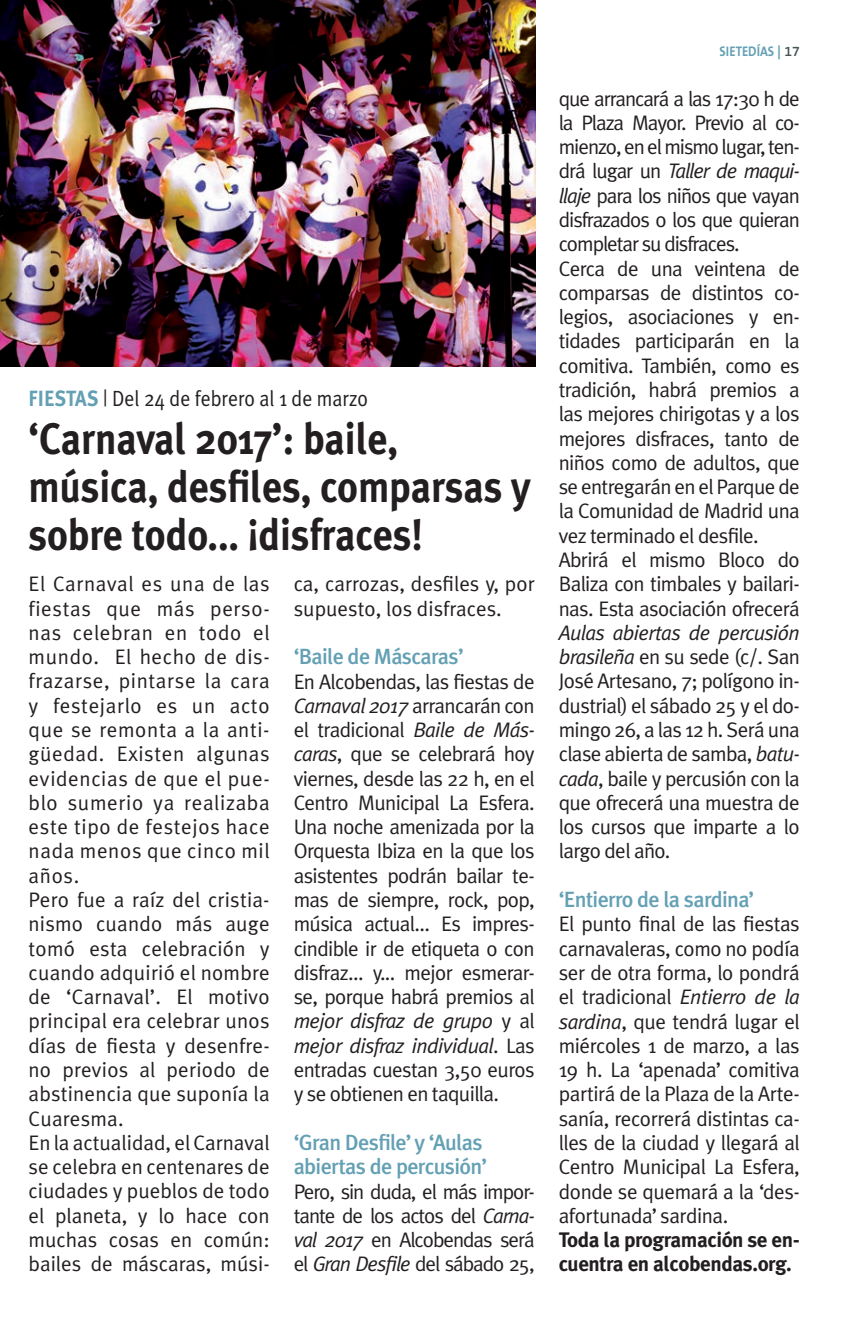
<style>
.page{position:relative;width:846px;height:1322px;background:#fff}
.page>*{position:absolute;margin:0;border:0;box-sizing:border-box;transform-origin:0 0}
.t1{font:700 44px/48px "Meta Plus";letter-spacing:-.005em;color:#231f20;scale:.9 1}
.t2{font:500 22px/24.2px "Meta Plus";letter-spacing:-.03em;color:#64a0b4}
.t3{font:22px "Meta Plus Normal";color:#231f20;scale:.9 1}
.t4{font:21px/24.2px "Meta Plus Normal";letter-spacing:-.02em;color:#231f20;text-align:justify}
.t5{font:21px/24.2px "Meta Plus Normal";letter-spacing:.01em;color:#231f20}
.t6{font:21px/24.2px "Meta Plus Normal";color:#231f20}
.t7{font:700 21px/24.2px "Meta Plus";letter-spacing:-.02em;color:#231f20}
.t8{font:700 14px "The Sans B7";color:#64a0b4;scale:.9 1}
.s1{font-family:"Meta Plus";font-weight:700;color:#64a0b4}
.s2{font-style:italic}
.s3{font-family:"The Sans B6";font-weight:600;color:#475354}
</style>
<div class="page">
<img style="left:0;top:0;width:535px;height:366px">
<p class="t3" style="left:29px;top:385px;width:379px"><span class="s1">FIESTAS</span> | Del 24 de febrero al 1 de marzo</p>
<h1 class="t1" style="left:29px;top:414px;width:560px">‘Carnaval 2017’: baile, música, desfiles, comparsas y sobre todo... ¡disfraces!</h1>
<p class="t5" style="left:29px;top:572px;width:243px">El Carnaval es una de las fiestas que más perso&shy;nas celebran en todo el mundo. El hecho de dis&shy;frazarse, pintarse la cara y festejarlo es un acto que se remonta a la anti&shy;güedad. Existen algunas evidencias de que el pue&shy;blo sumerio ya realizaba este tipo de festejos hace nada menos que cinco mil años.<br>Pero fue a raíz del cristia&shy;nismo cuando más auge tomó esta celebración y cuando adquirió el nombre de ‘Carnaval’. El motivo principal era celebrar unos días de fiesta y desenfre&shy;no previos al periodo de abstinencia que suponía la<br>Cuaresma.<br>En la actualidad, el Carnaval se celebra en centenares de ciudades y pueblos de todo el planeta, y lo hace con muchas cosas en común: bailes de máscaras, músi-</p>
<p class="t6" style="left:294px;top:571px;width:243px">ca, carrozas, desfiles y, por supuesto, los disfraces.</p>
<p class="t2" style="left:294px;top:644px;width:172px">‘Baile de Máscaras’</p>
<p class="t4" style="left:294px;top:669px;width:243px">En Alcobendas, las fiestas de <span class="s2">Carnaval 2017</span> arrancarán con el tradicional <span class="s2">Baile de Más&shy;caras</span>, que se celebrará hoy viernes, desde las 22 h, en el Centro Municipal La Esfera.<br>Una noche amenizada por la Orquesta Ibiza en la que los asistentes podrán bailar te&shy;mas de siempre, rock, pop, música actual... Es impres&shy;cindible ir de etiqueta o con disfraz... y... mejor esmerar&shy;se, porque habrá premios al <span class="s2">mejor disfraz de grupo</span> y al <span class="s2">mejor disfraz individual</span>. Las entradas cuestan 3,50 euros y se obtienen en taquilla.</p>
<p class="t2" style="left:294px;top:1130px;width:195px">‘Gran Desfile’ y ‘Aulas abiertas de percusión’</p>
<p class="t4" style="left:294px;top:1179px;width:243px">Pero, sin duda, el más impor&shy;tante de los actos del <span class="s2">Carna&shy;val 2017</span> en Alcobendas será el <span class="s2">Gran Desfile</span> del sábado 25,</p>
<p class="t8" style="left:719px;top:44px;width:91px">SIETEDÍAS | <span class="s3">17</span></p>
<p class="t4" style="left:559px;top:86px;width:243px;text-align:left">que arrancará a las 17:30 h de la Plaza Mayor. Previo al co&shy;mienzo, en el mismo lugar, ten&shy;drá lugar un <span class="s2">Taller de maqui&shy;llaje</span> para los niños que vayan disfrazados o los que quieran completar su disfraces.<br>Cerca de una veintena de comparsas de distintos co&shy;legios, asociaciones y en&shy;tidades participarán en la comitiva. También, como es tradición, habrá premios a las mejores chirigotas y a los mejores disfraces, tanto de niños como de adultos, que se entregarán en el Parque de la Comunidad de Madrid una vez terminado el desfile.<br>Abrirá el mismo Bloco do<br>Baliza con timbales y bailari&shy;nas. Esta asociación ofrecerá</p>
<p class="t4" style="left:559px;top:620px;width:243px"><span class="s2">Aulas abiertas de percusión brasileña</span> en su sede (c/. San José Artesano, 7; polígono in&shy;dustrial) el sábado 25 y el do&shy;mingo 26, a las 12 h. Será una clase abierta de samba, <span class="s2">batu&shy;cada</span>, baile y percusión con la que ofrecerá una muestra de los cursos que imparte a lo largo del año.</p>
<p class="t2" style="left:559px;top:887px;width:197px">‘Entierro de la sardina’</p>
<p class="t4" style="left:559px;top:911px;width:243px">El punto final de las fiestas carnavaleras, como no podía ser de otra forma, lo pondrá el tradicional <span class="s2">Entierro de la sardina</span>, que tendrá lugar el miércoles 1 de marzo, a las 19 h. La ‘apenada’ comitiva partirá de la Plaza de la Arte&shy;sanía, recorrerá distintas ca&shy;lles de la ciudad y llegará al Centro Municipal La Esfera, donde se quemará a la ‘des&shy;afortunada’ sardina.</p>
<p class="t7" style="left:559px;top:1227px;width:242px">Toda la programación se en&shy;cuentra en alcobendas.org.</p>
</div>
